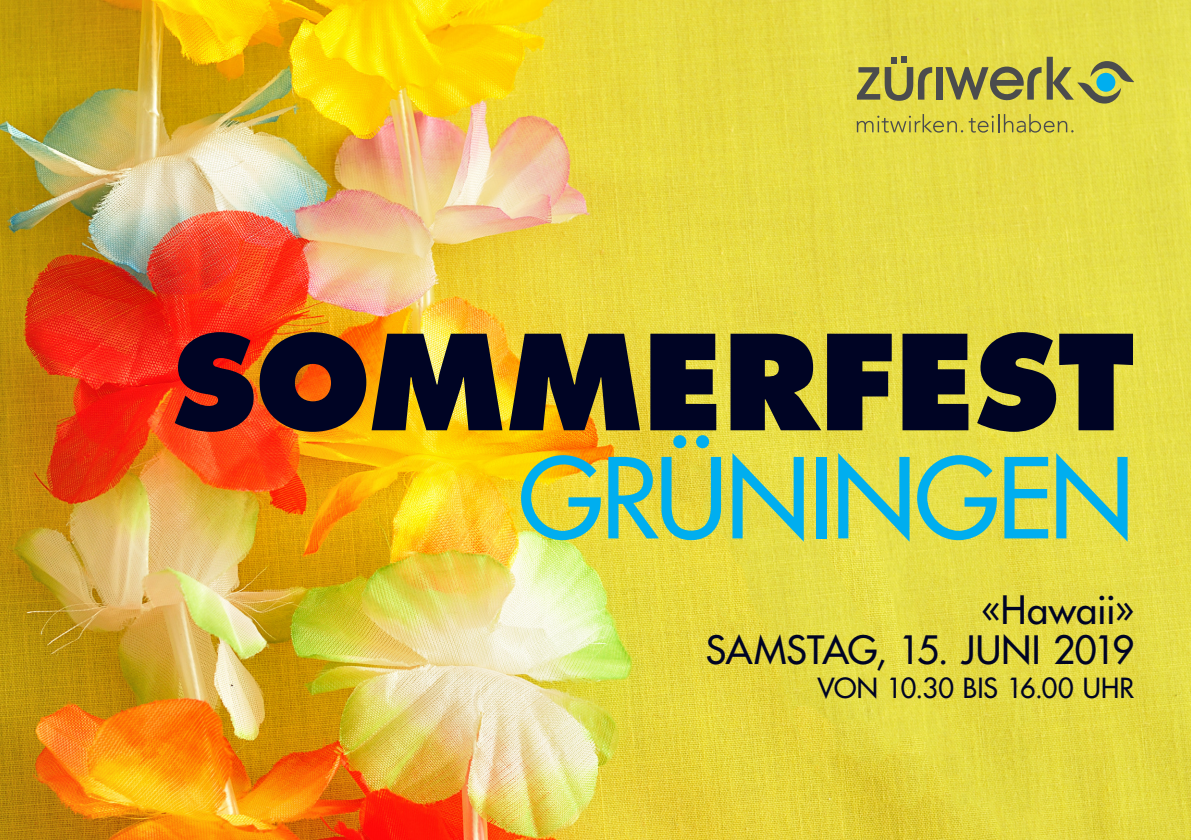
<style>
.page{position:relative;width:1191px;height:840px;background:#fff}
.page>*{position:absolute;margin:0;border:0;box-sizing:border-box;transform-origin:0 0}
.t1{font:800 128px "Futura LT Pro";letter-spacing:-.01em;color:#000424}
.t2{font:500 108px "Futura LT Pro";letter-spacing:-.02em;color:#00aeef}
.t3{font:500 38px/40px "Futura LT Pro";letter-spacing:-.005em;color:#000424;text-align:right}
.t4{font:500 27px "Futura LT Pro";letter-spacing:.005em;color:#000424}
</style>
<div class="page">
<img style="left:0;top:0;width:1191px;height:839px">
<div style="left:936px;top:67px;width:6px;height:33px;background:#4b4c4d"></div>
<svg style="left:857px;top:57px;width:75px;height:44px;background:#ada749"></svg>
<svg style="left:856px;top:114px;width:217px;height:18px;background:#c8c048"></svg>
<svg style="left:945px;top:57px;width:189px;height:46px;background:#afaf4e"></svg>
<p class="t1" style="left:172px;top:294px;width:964px">SOMMERFEST</p>
<p class="t2" style="left:519px;top:418px;width:617px">GRÜNINGEN</p>
<p class="t3" style="left:706px;top:587px;width:430px">«HAWAII»<br>SAMSTAG, 15. JUNI 2019</p>
<p class="t4" style="left:817px;top:667px;width:318px">VON 10.30 BIS 16.00 UHR</p>
</div>
